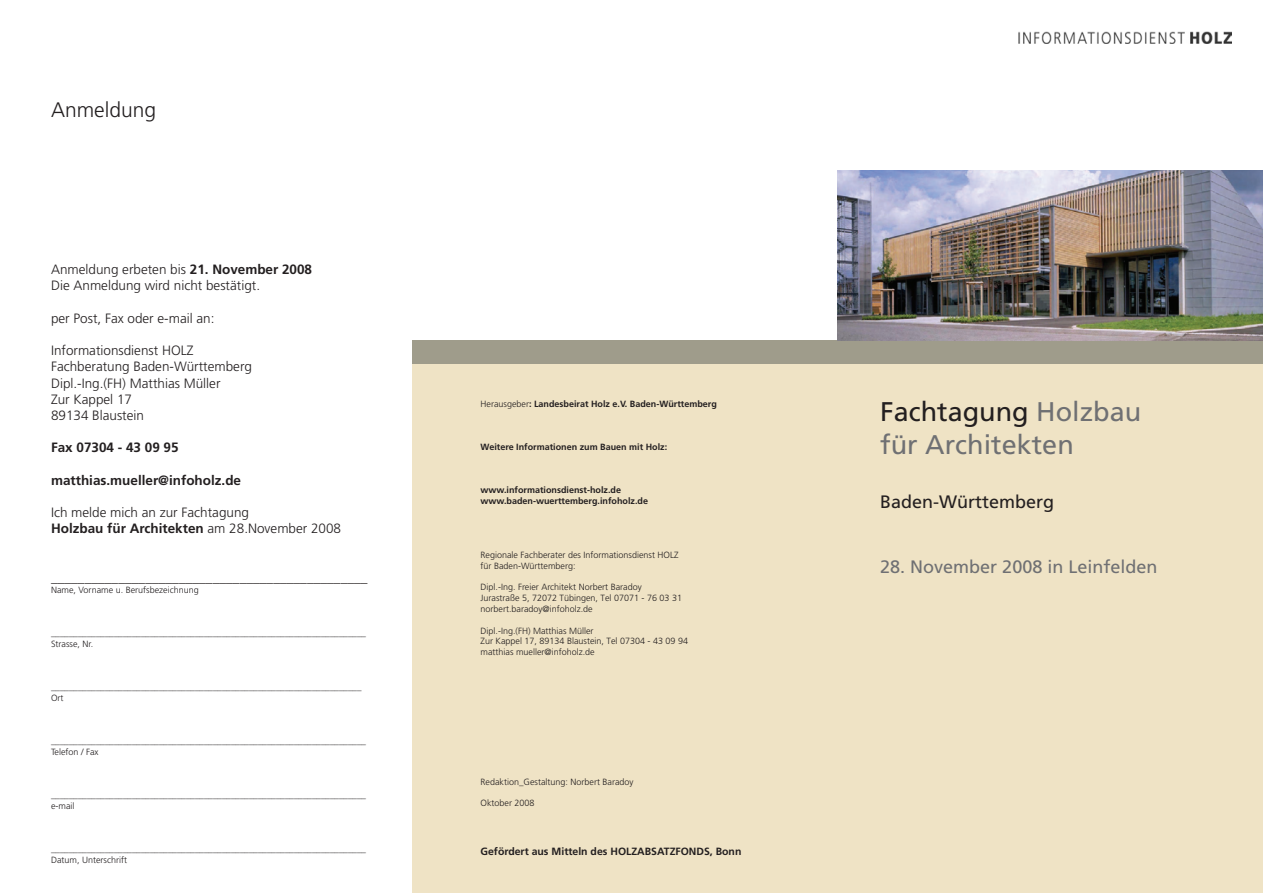
<style>
.page{position:relative;width:1263px;height:893px;background:#fff}
.page>*{position:absolute;margin:0;border:0;box-sizing:border-box;transform-origin:0 0}
.t1{font:27px/32.4px "Frutiger";color:#6f7073}
.t2{font:300 21px "Frutiger";color:#231f20}
.t3{font:18px "Frutiger";color:#6f7073}
.t4{font:18px "Frutiger";color:#231f20}
.t5{font:300 13.5px/16.2px "Frutiger";color:#231f20}
.t6{font:700 13.5px "Frutiger";color:#231f20}
.t7{font:700 10.5px "Frutiger";color:#231f20}
.t8{font:300 9px/10.8px "Frutiger";color:#231f20}
.t9{font:700 9px/10.8px "Frutiger";color:#231f20}
.s1{font-weight:700}
.s2{font-weight:300}
.s3{color:#231f20}
</style>
<div class="page">
<div style="left:838px;top:333px;width:425px;height:560px;background:#efe3c5"></div>
<img style="left:1018px;top:32px;width:213px;height:11px">
<div style="left:838px;top:340px;width:425px;height:24px;background:#9f9c8b"></div>
<div style="left:412px;top:348px;width:426px;height:545px;background:#efe3c5"></div>
<div style="left:412px;top:340px;width:426px;height:24px;background:#9f9c8b"></div>
<img style="left:838px;top:170px;width:425px;height:170px">
<h2 class="t2" style="left:51px;top:98px;width:107px">Anmeldung</h2>
<h3 class="t5" style="left:51px;top:261px;width:263px">Anmeldung erbeten bis <span class="s1">21. November 2008<br></span>Die Anmeldung wird nicht bestätigt.</h3>
<h3 class="t5" style="left:51px;top:310px;width:165px">per Post, Fax oder e-mail an:</h3>
<h3 class="t5" style="left:51px;top:342px;width:203px">Informationsdienst HOLZ<br>Fachberatung Baden-Württemberg<br>Dipl.-Ing.(FH) Matthias Müller<br>Zur Kappel 17<br>89134 Blaustein</h3>
<h3 class="t6" style="left:51px;top:440px;width:129px">Fax 07304 - 43 09 95</h3>
<h3 class="t6" style="left:51px;top:472px;width:192px">matthias.mueller@infoholz.de</h3>
<h3 class="t5" style="left:51px;top:504px;width:292px">Ich melde mich an zur Fachtagung<br><span class="s1">Holzbau für Architekten</span> am 28.November 2008</h3>
<h3 class="t5" style="left:51px;top:569px;width:318px">_______________________________________________</h3>
<p class="t8" style="left:51px;top:584px;width:149px">Name, Vorname u. Berufsbezeichnung</p>
<p class="t8" style="left:51px;top:627px;width:317px">______________________________________________________________________<br>Strasse, Nr.</p>
<p class="t8" style="left:51px;top:681px;width:312px">_____________________________________________________________________<br>Ort</p>
<p class="t8" style="left:51px;top:735px;width:317px">______________________________________________________________________<br>Telefon / Fax</p>
<p class="t8" style="left:51px;top:789px;width:317px">______________________________________________________________________ e-mail</p>
<p class="t8" style="left:51px;top:843px;width:317px">______________________________________________________________________<br>Datum, Unterschrift</p>
<p class="t9" style="left:480px;top:398px;width:238px"><span class="s2">Herausgeber</span>: Landesbeirat Holz e.V. Baden-Württemberg</p>
<p class="t9" style="left:480px;top:441px;width:188px">Weitere Informationen zum Bauen mit Holz:</p>
<p class="t9" style="left:480px;top:485px;width:169px">www.informationsdienst-holz.de www.baden-wuerttemberg.infoholz.de</p>
<p class="t8" style="left:480px;top:549px;width:200px">Regionale Fachberater des Informationsdienst HOLZ für Baden-Württemberg:</p>
<p class="t8" style="left:480px;top:582px;width:203px">Dipl.-Ing. Freier Architekt Norbert Baradoy<br>Jurastraße 5, 72072 Tübingen, Tel 07071 - 76 03 31 norbert.baradoy@infoholz.de</p>
<p class="t8" style="left:480px;top:625px;width:115px">Dipl.-Ing.(FH) Matthias Müller</p>
<p class="t8" style="left:480px;top:647px;width:116px">matthias mueller@infoholz.de</p>
<p class="t8" style="left:480px;top:636px;width:209px">Zur Kappel 17, 89134 Blaustein, Tel 07304 - 43 09 94</p>
<p class="t8" style="left:480px;top:776px;width:155px">Redaktion_Gestaltung: Norbert Baradoy</p>
<p class="t8" style="left:480px;top:798px;width:56px">Oktober 2008</p>
<p class="t7" style="left:480px;top:845px;width:262px">Gefördert aus Mitteln des HOLZABSATZFONDS, Bonn</p>
<h1 class="t1" style="left:880px;top:396px;width:263px"><span class="s3">Fachtagung</span> Holzbau für Architekten</h1>
<h3 class="t4" style="left:880px;top:491px;width:176px">Baden-Württemberg</h3>
<h3 class="t3" style="left:880px;top:556px;width:279px">28. November 2008 in Leinfelden</h3>
</div>
